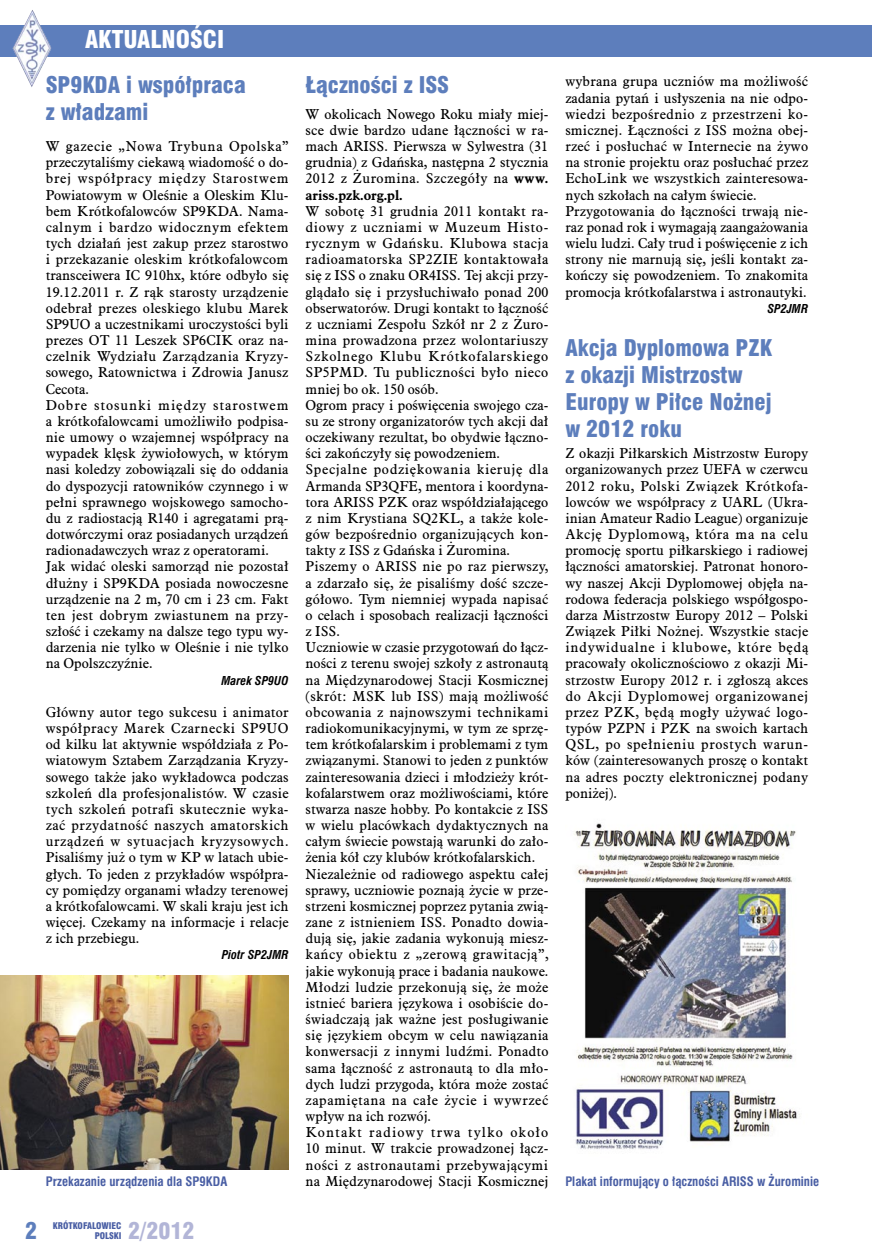
<style>
.page{position:relative;width:872px;height:1255px;background:#fff}
.page>*{position:absolute;margin:0;border:0;box-sizing:border-box;transform-origin:0 0}
.podpis{font:24px "Swis 721 Blk Cn EU";color:#fff}
.tyt1{font:22.5px/27px "Swis 721 Blk Cn EU";color:#5d7ebc}
.podpis-2{font:22.5px "Swis 721 Blk Cn EU";color:#b2b5d7}
.RNumber{font:22.5px "Swis 721 Blk Cn EU";color:#5d7ebc}
.body_bez_wciecia{font:12.75px/16.2px "Aldine 721 PL";color:#000;text-align:justify}
.body_bez_wciecia-2{font:700 12px "Swis 721 Cn PL";color:#495ea4}
.podpis-3{font:700 12px "Swis 721 Cn PL";color:#495ea4}
.autor{font:italic 700 12px "Swis 721 Cn EU";color:#000}
.podpis-4{font:9px "Swis 721 Blk Cn EU";color:#495ea4}
.s1{font-weight:700}
</style>
<div class="page">
<div style="left:0;top:25px;width:872px;height:32px;background:#5d7ebc"></div>
<img style="left:13px;top:10px;width:39px;height:77px">
<img style="left:0;top:975px;width:288px;height:194px">
<img style="left:574px;top:823px;width:226px;height:326px">
<p class="podpis" style="left:85px;top:24px;width:141px">AKTUALNOŚCI</p>
<p class="tyt1" style="left:46px;top:73px;width:202px">SP9KDA i współpraca z władzami</p>
<p class="body_bez_wciecia" style="left:46px;top:138px;width:244px">W gazecie „Nowa Trybuna Opolska” przeczytaliśmy ciekawą wiadomość o do&shy;brej współpracy między Starostwem Powiatowym w Oleśnie a Oleskim Klu&shy;bem Krótkofalowców SP9KDA. Nama&shy;calnym i bardzo widocznym efektem tych działań jest zakup przez starostwo i przekazanie oleskim krótkofalowcom transceiwera IC 910hx, które odbyło się 19.12.2011 r. Z rąk starosty urządzenie odebrał prezes oleskiego klubu Marek SP9UO a uczestnikami uroczystości byli prezes OT 11 Leszek SP6CIK oraz na&shy;czelnik Wydziału Zarządzania Kryzy&shy;sowego, Ratownictwa i Zdrowia Janusz Cecota.</p>
<p class="body_bez_wciecia" style="left:46px;top:396px;width:244px">Dobre stosunki między starostwem a krótkofalowcami umożliwiło podpisa&shy;nie umowy o wzajemnej współpracy na wypadek klęsk żywiołowych, w którym nasi koledzy zobowiązali się do oddania do dyspozycji ratowników czynnego i w pełni sprawnego wojskowego samocho&shy;du z radiostacją R140 i agregatami prą&shy;dotwórczymi oraz posiadanych urządzeń radionadawczych wraz z operatorami.</p>
<p class="body_bez_wciecia" style="left:46px;top:558px;width:244px">Jak widać oleski samorząd nie pozostał dłużny i SP9KDA posiada nowoczesne urządzenie na 2 m, 70 cm i 23 cm. Fakt ten jest dobrym zwiastunem na przy&shy;szłość i czekamy na dalsze tego typu wy&shy;darzenia nie tylko w Oleśnie i nie tylko na Opolszczyźnie.</p>
<p class="autor" style="left:221px;top:672px;width:69px">Marek SP9UO</p>
<p class="body_bez_wciecia" style="left:46px;top:703px;width:244px">Główny autor tego sukcesu i animator współpracy Marek Czarnecki SP9UO od kilku lat aktywnie współdziała z Po&shy;wiatowym Sztabem Zarządzania Kryzy&shy;sowego także jako wykładowca podczas szkoleń dla profesjonalistów. W czasie tych szkoleń potrafi skutecznie wyka&shy;zać przydatność naszych amatorskich urządzeń w sytuacjach kryzysowych.<br>Pisaliśmy już o tym w KP w latach ubie&shy;głych. To jeden z przykładów współpra&shy;cy pomiędzy organami władzy terenowej a krótkofalowcami. W skali kraju jest ich więcej. Czekamy na informacje i relacje z ich przebiegu.</p>
<p class="autor" style="left:222px;top:947px;width:68px">Piotr SP2JMR</p>
<p class="tyt1" style="left:305px;top:73px;width:145px">Łączności z ISS</p>
<p class="body_bez_wciecia" style="left:305px;top:105px;width:244px">W okolicach Nowego Roku miały miej&shy;sce dwie bardzo udane łączności w ra&shy;mach ARISS. Pierwsza w Sylwestra (31 grudnia) z Gdańska, następna 2 stycznia 2012 z Żuromina. Szczegóły na <span class="s1">www. ariss.pzk.org.pl.</span></p>
<p class="body_bez_wciecia" style="left:305px;top:202px;width:244px">W sobotę 31 grudnia 2011 kontakt ra&shy;diowy z uczniami w Muzeum Histo&shy;rycznym w Gdańsku. Klubowa stacja radioamatorska SP2ZIE kontaktowała się z ISS o znaku OR4ISS. Tej akcji przy&shy;glądało się i przysłuchiwało ponad 200 obserwatorów. Drugi kontakt to łączność z uczniami Zespołu Szkół nr 2 z Żuro&shy;mina prowadzona przez wolontariuszy Szkolnego Klubu Krótkofalarskiego SP5PMD. Tu publiczności było nieco mniej bo ok. 150 osób.</p>
<p class="body_bez_wciecia" style="left:305px;top:396px;width:244px">Ogrom pracy i poświęcenia swojego cza&shy;su ze strony organizatorów tych akcji dał oczekiwany rezultat, bo obydwie łączno&shy;ści zakończyły się powodzeniem.</p>
<p class="body_bez_wciecia" style="left:305px;top:461px;width:244px">Specjalne podziękowania kieruję dla Armanda SP3QFE, mentora i koordyna&shy;tora ARISS PZK oraz współdziałającego z nim Krystiana SQ2KL, a także kole&shy;gów bezpośrednio organizujących kon&shy;takty z ISS z Gdańska i Żuromina.</p>
<p class="body_bez_wciecia" style="left:305px;top:558px;width:244px">Piszemy o ARISS nie po raz pierwszy, a zdarzało się, że pisaliśmy dość szcze&shy;gółowo. Tym niemniej wypada napisać o celach i sposobach realizacji łączności z ISS.</p>
<p class="body_bez_wciecia" style="left:305px;top:639px;width:244px">Uczniowie w czasie przygotowań do łącz&shy;ności z terenu swojej szkoły z astronautą na Międzynarodowej Stacji Kosmicznej (skrót: MSK lub ISS) mają możliwość obcowania z najnowszymi technikami radiokomunikacyjnymi, w tym ze sprzę&shy;tem krótkofalarskim i problemami z tym związanymi. Stanowi to jeden z punktów zainteresowania dzieci i młodzieży krót&shy;kofalarstwem oraz możliwościami, które stwarza nasze hobby. Po kontakcie z ISS w wielu placówkach dydaktycznych na całym świecie powstają warunki do zało&shy;żenia kół czy klubów krótkofalarskich.</p>
<p class="body_bez_wciecia" style="left:305px;top:865px;width:244px">Niezależnie od radiowego aspektu całej sprawy, uczniowie poznają życie w prze&shy;strzeni kosmicznej poprzez pytania zwią&shy;zane z istnieniem ISS. Ponadto dowia&shy;dują się, jakie zadania wykonują miesz&shy;kańcy obiektu z „zerową grawitacją”, jakie wykonują prace i badania naukowe.<br>Młodzi ludzie przekonują się, że może istnieć bariera językowa i osobiście do&shy;świadczają jak ważne jest posługiwanie się językiem obcym w celu nawiązania konwersacji z innymi ludźmi. Ponadto sama łączność z astronautą to dla mło&shy;dych ludzi przygoda, która może zostać zapamiętana na całe życie i wywrzeć wpływ na ich rozwój.</p>
<p class="body_bez_wciecia" style="left:305px;top:1123px;width:244px">Kontakt radiowy trwa tylko około 10 minut. W trakcie prowadzonej łącz&shy;ności z astronautami przebywającymi na Międzynarodowej Stacji Kosmicznej</p>
<p class="body_bez_wciecia" style="left:565px;top:73px;width:244px">wybrana grupa uczniów ma możliwość zadania pytań i usłyszenia na nie odpo&shy;wiedzi bezpośrednio z przestrzeni ko&shy;smicznej. Łączności z ISS można obej&shy;rzeć i posłuchać w Internecie na żywo na stronie projektu oraz posłuchać przez EchoLink we wszystkich zainteresowa&shy;nych szkołach na całym świecie.</p>
<p class="body_bez_wciecia" style="left:565px;top:202px;width:244px">Przygotowania do łączności trwają nie&shy;raz ponad rok i wymagają zaangażowania wielu ludzi. Cały trud i poświęcenie z ich strony nie marnują się, jeśli kontakt za&shy;kończy się powodzeniem. To znakomita promocja krótkofalarstwa i astronautyki.</p>
<p class="autor" style="left:767px;top:301px;width:42px">SP2JMR</p>
<p class="tyt1" style="left:565px;top:335px;width:208px">Akcja Dyplomowa PZK z okazji Mistrzostw<br>Europy w Piłce Nożnej w 2012 roku</p>
<p class="body_bez_wciecia" style="left:565px;top:445px;width:244px">Z okazji Piłkarskich Mistrzostw Europy organizowanych przez UEFA w czerwcu 2012 roku, Polski Związek Krótkofa&shy;lowców we współpracy z UARL (Ukra&shy;inian Amateur Radio League) organizuje Akcję Dyplomową, która ma na celu promocję sportu piłkarskiego i radiowej łączności amatorskiej. Patronat honoro&shy;wy naszej Akcji Dyplomowej objęła na&shy;rodowa federacja polskiego współgospo&shy;darza Mistrzostw Europy 2012 – Polski Związek Piłki Nożnej. Wszystkie stacje indywidualne i klubowe, które będą pracowały okolicznościowo z okazji Mi&shy;strzostw Europy 2012 r. i zgłoszą akces do Akcji Dyplomowej organizowanej przez PZK, będą mogły używać logo&shy;typów PZPN i PZK na swoich kartach QSL, po spełnieniu prostych warun&shy;ków (zainteresowanych proszę o kontakt na adres poczty elektronicznej podany poniżej).</p>
<p class="podpis-3" style="left:46px;top:1173px;width:183px">Przekazanie urządzenia dla SP9KDA</p>
<p class="body_bez_wciecia-2" style="left:565px;top:1173px;width:255px">Plakat informujący o łączności ARISS w Żurominie</p>
<p class="RNumber" style="left:25px;top:1216px;width:14px">2</p>
<p class="podpis-4" style="left:53px;top:1219px;width:70px">KRÓTKOFALOWIEC</p>
<p class="podpis-4" style="left:95px;top:1229px;width:28px">POLSKI</p>
<p class="podpis-2" style="left:128px;top:1216px;width:68px">2/2012</p>
</div>
